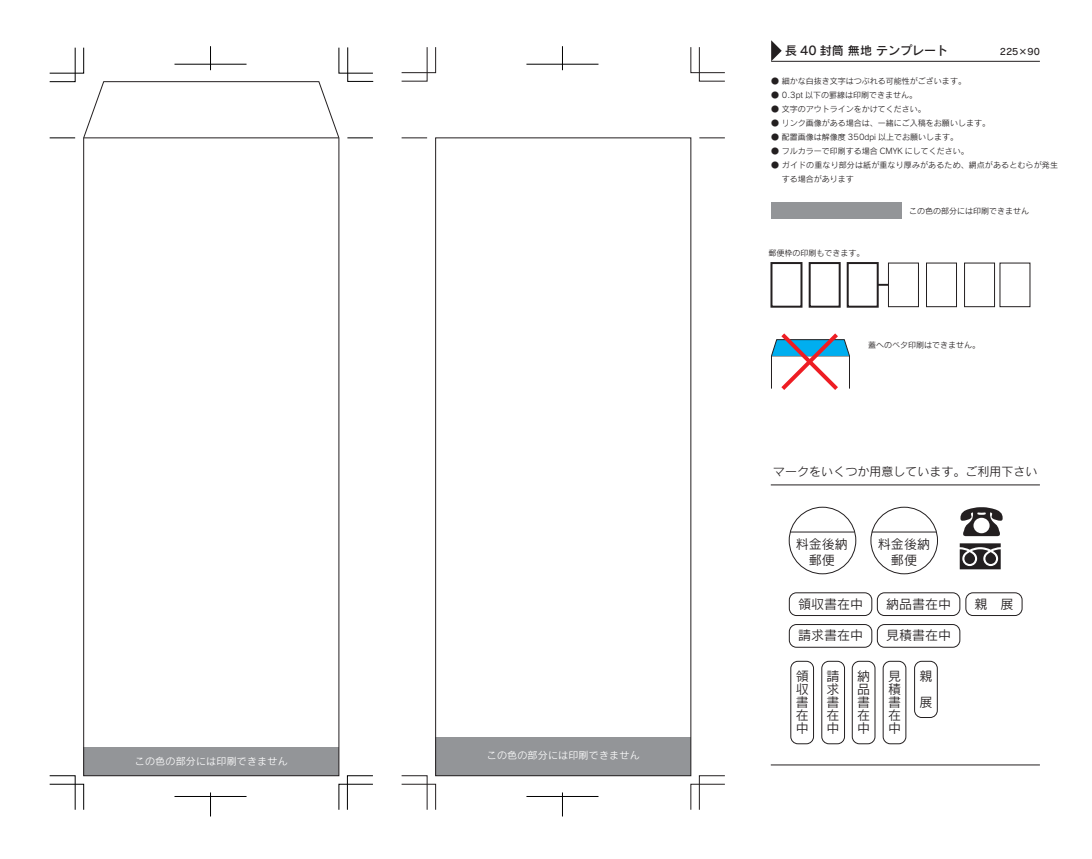
<style>
.page{position:relative;width:1092px;height:859px;background:#fff}
.page>*{position:absolute;margin:0;border:0;box-sizing:border-box;transform-origin:0 0}
.t1{font:13px/13px "Rodin Pro M";color:#231f20;text-align:justify}
.t2{font:12px "Rodin Pro M";color:#231f20}
.t3{font:12px "Rodin Pro DB";color:#231f20}
.t4{font:10px "Rodin Pro M";letter-spacing:.02em;color:#fff}
.t5{font:9px "Rodin Pro DB";color:#231f20}
.t6{font:8px/14px "Rodin Pro M";color:#231f20}
</style>
<div class="page">
<div style="left:771px;top:202px;width:130px;height:17px;background:#939598"></div>
<hr style="left:771px;top:61px;width:269px;height:1px;background:#231f20">
<div style="left:770px;top:262px;width:32px;height:46px;border:2px solid #231f20"></div>
<div style="left:808px;top:262px;width:32px;height:46px;border:2px solid #231f20"></div>
<div style="left:846px;top:262px;width:32px;height:46px;border:2px solid #231f20"></div>
<div style="left:888px;top:263px;width:31px;height:44px;border:1px solid #231f20"></div>
<div style="left:926px;top:263px;width:31px;height:44px;border:1px solid #231f20"></div>
<div style="left:964px;top:263px;width:31px;height:44px;border:1px solid #231f20"></div>
<svg style="left:877px;top:284px;width:11px;height:2px"></svg>
<div style="left:788px;top:507px;width:68px;height:67px;border:1px solid #231f20;border-radius:50%"></div>
<hr style="left:790px;top:531px;width:64px;height:1px;background:#231f20">
<div style="left:870px;top:507px;width:68px;height:67px;border:1px solid #231f20;border-radius:50%"></div>
<hr style="left:871px;top:531px;width:65px;height:1px;background:#231f20">
<div style="left:789px;top:592px;width:83px;height:24px;border:1px solid #231f20;border-radius:7px"></div>
<svg style="left:959px;top:543px;width:41px;height:26px"></svg>
<svg style="left:960px;top:507px;width:42px;height:29px"></svg>
<svg style="left:771px;top:333px;width:79px;height:57px"></svg>
<hr style="left:770px;top:485px;width:270px;height:1px;background:#231f20">
<hr style="left:770px;top:765px;width:270px;height:1px;background:#231f20">
<svg style="left:771px;top:40px;width:10px;height:21px"></svg>
<div style="left:877px;top:592px;width:83px;height:24px;border:1px solid #231f20;border-radius:7px"></div>
<div style="left:789px;top:624px;width:83px;height:24px;border:1px solid #231f20;border-radius:7px"></div>
<div style="left:877px;top:624px;width:83px;height:24px;border:1px solid #231f20;border-radius:7px"></div>
<div style="left:965px;top:592px;width:57px;height:24px;border:1px solid #231f20;border-radius:7px"></div>
<div style="left:790px;top:661px;width:24px;height:83px;border:1px solid #231f20;border-radius:7px"></div>
<div style="left:852px;top:661px;width:23px;height:83px;border:1px solid #231f20;border-radius:7px"></div>
<div style="left:821px;top:661px;width:24px;height:83px;border:1px solid #231f20;border-radius:7px"></div>
<div style="left:882px;top:661px;width:24px;height:83px;border:1px solid #231f20;border-radius:7px"></div>
<div style="left:914px;top:661px;width:23px;height:57px;border:1px solid #231f20;border-radius:7px"></div>
<svg style="left:49px;top:775px;width:35px;height:35px"></svg>
<svg style="left:49px;top:47px;width:35px;height:35px"></svg>
<svg style="left:338px;top:775px;width:35px;height:35px"></svg>
<svg style="left:50px;top:138px;width:25px;height:1px"></svg>
<svg style="left:347px;top:138px;width:26px;height:1px"></svg>
<svg style="left:338px;top:47px;width:35px;height:35px"></svg>
<hr style="left:174px;top:64px;width:72px;height:1px;background:#000">
<svg style="left:210px;top:46px;width:1px;height:24px"></svg>
<hr style="left:174px;top:796px;width:72px;height:1px;background:#000">
<svg style="left:210px;top:792px;width:1px;height:24px"></svg>
<hr style="left:526px;top:64px;width:72px;height:1px;background:#000">
<svg style="left:562px;top:46px;width:1px;height:24px"></svg>
<hr style="left:526px;top:796px;width:72px;height:1px;background:#000">
<svg style="left:562px;top:792px;width:1px;height:24px"></svg>
<svg style="left:401px;top:775px;width:35px;height:35px"></svg>
<svg style="left:401px;top:47px;width:35px;height:34px"></svg>
<svg style="left:690px;top:47px;width:35px;height:34px"></svg>
<svg style="left:690px;top:775px;width:35px;height:35px"></svg>
<svg style="left:401px;top:138px;width:26px;height:1px"></svg>
<svg style="left:699px;top:138px;width:26px;height:1px"></svg>
<div style="left:435px;top:738px;width:256px;height:38px;background:#939598"></div>
<svg style="left:83px;top:81px;width:256px;height:695px"></svg>
<hr style="left:84px;top:138px;width:255px;height:1px;background:#231f20">
<div style="left:435px;top:138px;width:256px;height:638px;border:1px solid #231f20"></div>
<p class="t4" style="left:135px;top:755px;width:154px">この色の部分には印刷できません</p>
<p class="t4" style="left:487px;top:749px;width:154px">この色の部分には印刷できません</p>
<h2 class="t3" style="left:785px;top:42px;width:164px">長 40 封筒 無地 テンプレート</h2>
<p class="t5" style="left:999px;top:45px;width:42px">225×90</p>
<p class="t6" style="left:771px;top:74px;width:196px">● 細かな白抜き文字はつぶれる可能性がございます。</p>
<p class="t6" style="left:771px;top:88px;width:147px">● 0.3pt 以下の罫線は印刷できません。</p>
<p class="t6" style="left:771px;top:102px;width:156px">● 文字のアウトラインをかけてください。</p>
<p class="t6" style="left:771px;top:116px;width:220px">● リンク画像がある場合は、一緒にご入稿をお願いします。</p>
<p class="t6" style="left:771px;top:130px;width:188px">● 配置画像は解像度 350dpi 以上でお願いします。</p>
<p class="t6" style="left:771px;top:144px;width:199px">● フルカラーで印刷する場合 CMYK にしてください。</p>
<p class="t6" style="left:771px;top:158px;width:288px">● ガイドの重なり部分は紙が重なり厚みがあるため、網点があるとむらが発生　 する場合があります</p>
<p class="t6" style="left:909px;top:203px;width:121px">この色の部分には印刷できません</p>
<p class="t6" style="left:768px;top:246px;width:97px">郵便枠の印刷もできます。</p>
<p class="t6" style="left:868px;top:337px;width:113px">蓋へのベタ印刷はできません。</p>
<h2 class="t2" style="left:773px;top:464px;width:266px">マークをいくつか用意しています。ご利用下さい</h2>
<h1 class="t1" style="left:795px;top:535px;width:53px;line-height:16.4px;text-align:center">料金後納郵便</h1>
<h1 class="t1" style="left:878px;top:535px;width:53px;line-height:16.4px;text-align:center">料金後納郵便</h1>
<h1 class="t1" style="left:798px;top:597px;width:66px">領収書在中</h1>
<h1 class="t1" style="left:886px;top:597px;width:66px">納品書在中</h1>
<h1 class="t1" style="left:798px;top:628px;width:66px">請求書在中</h1>
<h1 class="t1" style="left:886px;top:628px;width:66px">見積書在中</h1>
<h1 class="t1" style="left:795px;top:670px;width:14px">領収書在中</h1>
<h1 class="t1" style="left:826px;top:670px;width:14px">請求書在中</h1>
<h1 class="t1" style="left:857px;top:670px;width:14px">納品書在中</h1>
<h1 class="t1" style="left:888px;top:670px;width:14px">見積書在中</h1>
<h1 class="t1" style="left:919px;top:663px;width:14px;line-height:26px">親展</h1>
<h1 class="t1" style="left:974px;top:597px;width:40px">親　展</h1>
</div>
